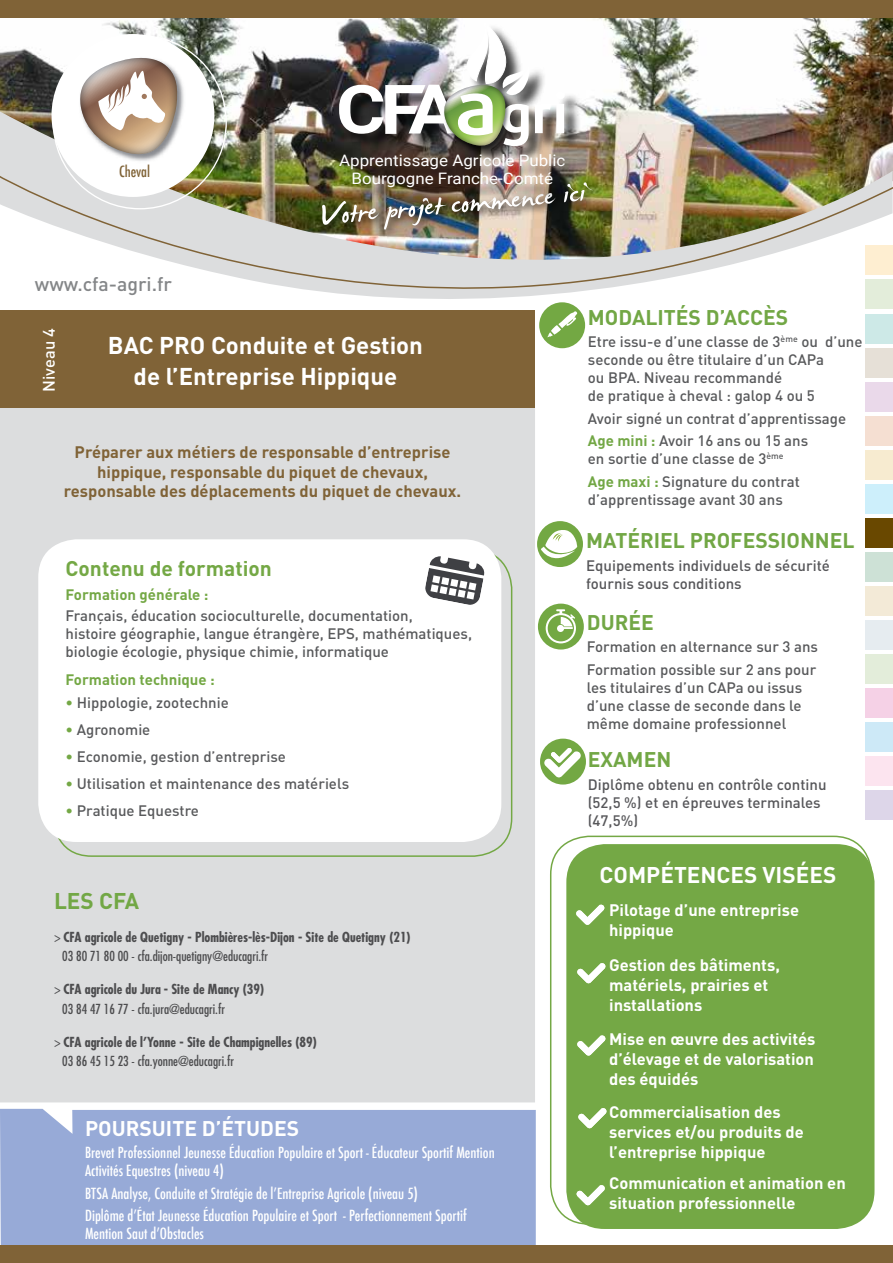
<style>
.page{position:relative;width:893px;height:1263px;background:#fff}
.page>*{position:absolute;margin:0;border:0;box-sizing:border-box;transform-origin:0 0}
.t1{font:700 67.05px "Roboto";color:#fff;scale:1.13 1}
.t2{font:47.85px "James Fajardo";color:#fff}
.t3{font:700 24px/31.5px "DIN";color:#fff;text-align:center}
.t4{font:700 22.5px "DIN";color:#fff}
.t5{font:700 22.5px "DIN";color:#72a745}
.t6{font:700 21px "DIN";color:#72a745}
.t7{font:700 21px "DIN";color:#74a845}
.t8{font:700 21px "DIN";color:#fff}
.t9{font:700 20.1px "Candara";color:#fff}
.t10{font:500 19.5px "DIN";color:#848688}
.t11{font:700 16.5px/19.8px "DIN";color:#fff}
.t12{font:700 16.5px/19.8px "DIN";color:#806337;text-align:center}
.t13{font:500 16.5px "DIN";color:#fff}
.t14{font:15.75px/18.6px "Roboto";color:#fff;text-align:center;scale:1.07 1}
.t15{font:500 15px/18px "DIN";color:#58595b}
.t16{font:500 condensed 15px/18px "Futura";color:#fff}
.t17{font:500 15px/18px "DIN";color:#565659}
.t18{font:700 15px "DIN";color:#74a845}
.t19{font:500 condensed 15px "Futura";color:#806337}
.t20{font:700 condensed 13.5px/19.5px "Futura";color:#4d4d4f}
.s1{font-size:68.7px}
.s2{color:#74a845}
.s3{font-weight:400}
.s4{font-weight:700;color:#72a745}
</style>
<div class="page">
<img style="left:0;top:18px;width:893px;height:93px">
<div style="left:0;top:1109px;width:536px;height:137px;background:#97aad7"></div>
<div style="left:0;top:422px;width:535px;height:680px;background:#dcddde"></div>
<div style="left:566px;top:844px;width:308px;height:385px;background:#74a845;border-radius:38px"></div>
<div style="left:550px;top:836px;width:322px;height:389px;border:2px solid #74a845;border-radius:38px"></div>
<div style="left:538px;top:604px;width:46px;height:45px;background:#73a843;border-radius:50%"></div>
<div style="left:546px;top:613px;width:30px;height:30px;border:2px solid #fff;border-radius:50%"></div>
<div style="left:557px;top:625px;width:7px;height:7px;background:#fff;border-radius:50%"></div>
<svg style="left:556px;top:609px;width:19px;height:20px"></svg>
<div style="left:537px;top:521px;width:46px;height:46px;background:#73a843;border-radius:50%"></div>
<svg style="left:541px;top:529px;width:36px;height:38px"></svg>
<div style="left:540px;top:739px;width:46px;height:45px;background:#73a843;border-radius:50%"></div>
<svg style="left:544px;top:748px;width:37px;height:29px"></svg>
<svg style="left:576px;top:905px;width:28px;height:20px"></svg>
<svg style="left:577px;top:963px;width:28px;height:20px"></svg>
<svg style="left:577px;top:1035px;width:28px;height:20px"></svg>
<svg style="left:578px;top:1108px;width:28px;height:20px"></svg>
<div style="left:0;top:1246px;width:893px;height:17px;background:#806337"></div>
<div style="left:38px;top:539px;width:463px;height:303px;background:#fff;border-radius:38px"></div>
<svg style="left:425px;top:556px;width:60px;height:49px"></svg>
<svg style="left:577px;top:1185px;width:28px;height:20px"></svg>
<div style="left:340px;top:22px;width:241px;height:182px;background:#000;opacity:.75"></div>
<svg style="left:443px;top:18px;width:122px;height:93px"></svg>
<svg style="left:385px;top:85px;width:40px;height:26px"></svg>
<div style="left:0;top:0;width:893px;height:18px;background:#806337"></div>
<img style="left:0;top:111px;width:893px;height:64px">
<img style="left:0;top:175px;width:893px;height:247px">
<div style="left:51px;top:34px;width:163px;height:163px;background:#fff;border-radius:50%"></div>
<img style="left:117px;top:57px;width:67px;height:104px">
<svg style="left:80px;top:58px;width:98px;height:97px"></svg>
<div style="left:865px;top:246px;width:28px;height:29px;background:#feeed1"></div>
<div style="left:865px;top:280px;width:28px;height:29px;background:#e3edda"></div>
<div style="left:865px;top:314px;width:28px;height:29px;background:#cde9e7"></div>
<div style="left:865px;top:348px;width:28px;height:29px;background:#e6e0d7"></div>
<div style="left:865px;top:382px;width:28px;height:30px;background:#ead9ea"></div>
<div style="left:865px;top:416px;width:28px;height:30px;background:#f5dfd2"></div>
<div style="left:865px;top:450px;width:28px;height:30px;background:#f7ebd0"></div>
<div style="left:865px;top:484px;width:28px;height:29px;background:#cdeffb"></div>
<div style="left:865px;top:518px;width:28px;height:29px;background:#694800"></div>
<div style="left:865px;top:552px;width:28px;height:29px;background:#cde1d6"></div>
<div style="left:865px;top:586px;width:28px;height:29px;background:#f3ead7"></div>
<div style="left:865px;top:620px;width:28px;height:30px;background:#e6ecf0"></div>
<div style="left:865px;top:654px;width:28px;height:30px;background:#e3edda"></div>
<div style="left:865px;top:688px;width:28px;height:30px;background:#f5d1e6"></div>
<div style="left:865px;top:722px;width:28px;height:30px;background:#cde9f7"></div>
<div style="left:865px;top:756px;width:28px;height:30px;background:#fce4ef"></div>
<div style="left:865px;top:790px;width:28px;height:30px;background:#ddd6e9"></div>
<p class="t19" style="left:119px;top:162px;width:33px">Cheval</p>
<h3 class="t10" style="left:35px;top:271px;width:139px">www.cfa-agri.fr</h3>
<h1 class="t1" style="left:336px;top:62px;width:111px">C <span class="s1">A</span></h1>
<p class="t14" style="left:339px;top:150px;width:213px">Apprentissage Agricole Public<br>Bourgogne Franche-Comté</p>
<h2 class="t2" style="left:319px;top:191px;width:267px;rotate:-5deg">Votre projet commence ici</h2>
<h3 class="t9" style="left:336px;top:206px;width:235px;rotate:-2deg">Votre projet commence ici</h3>
<p class="t13" style="left:38px;top:392px;width:65px;rotate:-90deg">Niveau 4</p>
<h3 class="t3" style="left:108px;top:328px;width:317px">BAC PRO Conduite et Gestion de l’Entreprise Hippique</h3>
<p class="t12" style="left:64px;top:441px;width:399px">Préparer aux métiers de responsable d’entreprise hippique, responsable du piquet de chevaux, responsable des déplacements du piquet de chevaux.</p>
<h3 class="t7" style="left:66px;top:554px;width:208px">Contenu de formation</h3>
<p class="t18" style="left:66px;top:584px;width:144px">Formation générale :</p>
<p class="t15" style="left:66px;top:606px;width:408px">Français, éducation socioculturelle, documentation,<br>histoire géographie, langue étrangère, EPS, mathématiques, biologie écologie, physique chimie, informatique</p>
<p class="t18" style="left:66px;top:670px;width:151px">Formation technique :</p>
<p class="t15" style="left:66px;top:693px;width:165px"><span class="s2">•</span> Hippologie, zootechnie</p>
<p class="t15" style="left:66px;top:720px;width:86px"><span class="s2">•</span> Agronomie</p>
<p class="t15" style="left:66px;top:747px;width:222px"><span class="s2">•</span> Economie, gestion d’entreprise</p>
<p class="t15" style="left:66px;top:774px;width:285px"><span class="s2">•</span> Utilisation et maintenance des matériels</p>
<p class="t15" style="left:66px;top:801px;width:135px"><span class="s2">•</span> Pratique Equestre</p>
<h3 class="t5" style="left:54px;top:886px;width:87px">LES CFA</h3>
<p class="t20" style="left:62px;top:927px;width:350px;text-indent:-8px"><span class="s3">&gt;</span> CFA agricole de Quetigny - Plombières-lès-Dijon - Site de Quetigny (21)<br><span class="s3">03 80 71 80 00 - cfa.dijon-quetigny@educagri.fr</span></p>
<p class="t20" style="left:62px;top:979px;width:203px;text-indent:-8px"><span class="s3">&gt;</span> CFA agricole du Jura - Site de Mancy (39)<br><span class="s3">03 84 47 16 77 - cfa.jura@educagri.fr</span></p>
<p class="t20" style="left:62px;top:1032px;width:256px;text-indent:-8px"><span class="s3">&gt;</span> CFA agricole de l’Yonne - Site de Champignelles (89)<br><span class="s3">03 86 45 15 23 - cfa.yonne@educagri.fr</span></p>
<h3 class="t8" style="left:85px;top:1114px;width:216px">POURSUITE D’ÉTUDES</h3>
<p class="t16" style="left:85px;top:1144px;width:411px">Brevet Professionnel Jeunesse Éducation Populaire et Sport - Éducateur Sportif Mention<br>Activités Equestres (niveau 4)</p>
<p class="t16" style="left:85px;top:1182px;width:383px;line-height:22.5px">BTSA Analyse, Conduite et Stratégie de l’Entreprise Agricole (niveau 5)<br>Diplôme d’État Jeunesse Éducation Populaire et Sport - Perfectionnement Sportif</p>
<p class="t16" style="left:85px;top:1225px;width:120px">Mention Saut d’Obstacles</p>
<h3 class="t6" style="left:588px;top:303px;width:202px">MODALITÉS D’ACCÈS</h3>
<p class="t15" style="left:588px;top:332px;width:276px">Etre issu-e d’une classe de 3<sup>ème</sup> ou d’une seconde ou être titulaire d’un CAPa<br>ou BPA. Niveau recommandé<br>de pratique à cheval : galop 4 ou 5</p>
<p class="t15" style="left:588px;top:406px;width:260px;line-height:22.5px">Avoir signé un contrat d’apprentissage<br><span class="s4">Age mini :</span> Avoir 16 ans ou 15 ans</p>
<p class="t15" style="left:588px;top:447px;width:213px;line-height:22.5px">en sortie d’une classe de 3<sup>ème<br></sup><span class="s4">Age maxi :</span> Signature du contrat</p>
<p class="t15" style="left:588px;top:490px;width:196px">d’apprentissage avant 30 ans</p>
<h3 class="t6" style="left:586px;top:527px;width:270px">MATÉRIEL PROFESSIONNEL</h3>
<p class="t17" style="left:586px;top:556px;width:245px">Equipements individuels de sécurité fournis sous conditions</p>
<h3 class="t6" style="left:587px;top:608px;width:69px">DURÉE</h3>
<p class="t15" style="left:587px;top:635px;width:233px;line-height:22.5px">Formation en alternance sur 3 ans<br>Formation possible sur 2 ans pour</p>
<p class="t15" style="left:587px;top:678px;width:217px;text-align:justify">les titulaires d’un CAPa ou issus d’une classe de seconde dans le même domaine professionnel</p>
<h3 class="t6" style="left:588px;top:746px;width:85px">EXAMEN</h3>
<p class="t17" style="left:588px;top:775px;width:240px">Diplôme obtenu en contrôle continu (52,5 %) et en épreuves terminales (47,5%)</p>
<h3 class="t4" style="left:600px;top:860px;width:238px">COMPÉTENCES VISÉES</h3>
<p class="t11" style="left:609px;top:900px;width:191px">Pilotage d’une entreprise hippique</p>
<p class="t11" style="left:609px;top:954px;width:172px">Gestion des bâtiments, matériels, prairies et installations</p>
<p class="t11" style="left:609px;top:1029px;width:208px;text-align:justify">Mise en œuvre des activités d’élevage et de valorisation des équidés</p>
<p class="t11" style="left:609px;top:1101px;width:196px">Commercialisation des services et/ou produits de l’entreprise hippique</p>
<p class="t11" style="left:609px;top:1172px;width:238px">Communication et animation en situation professionnelle</p>
</div>
